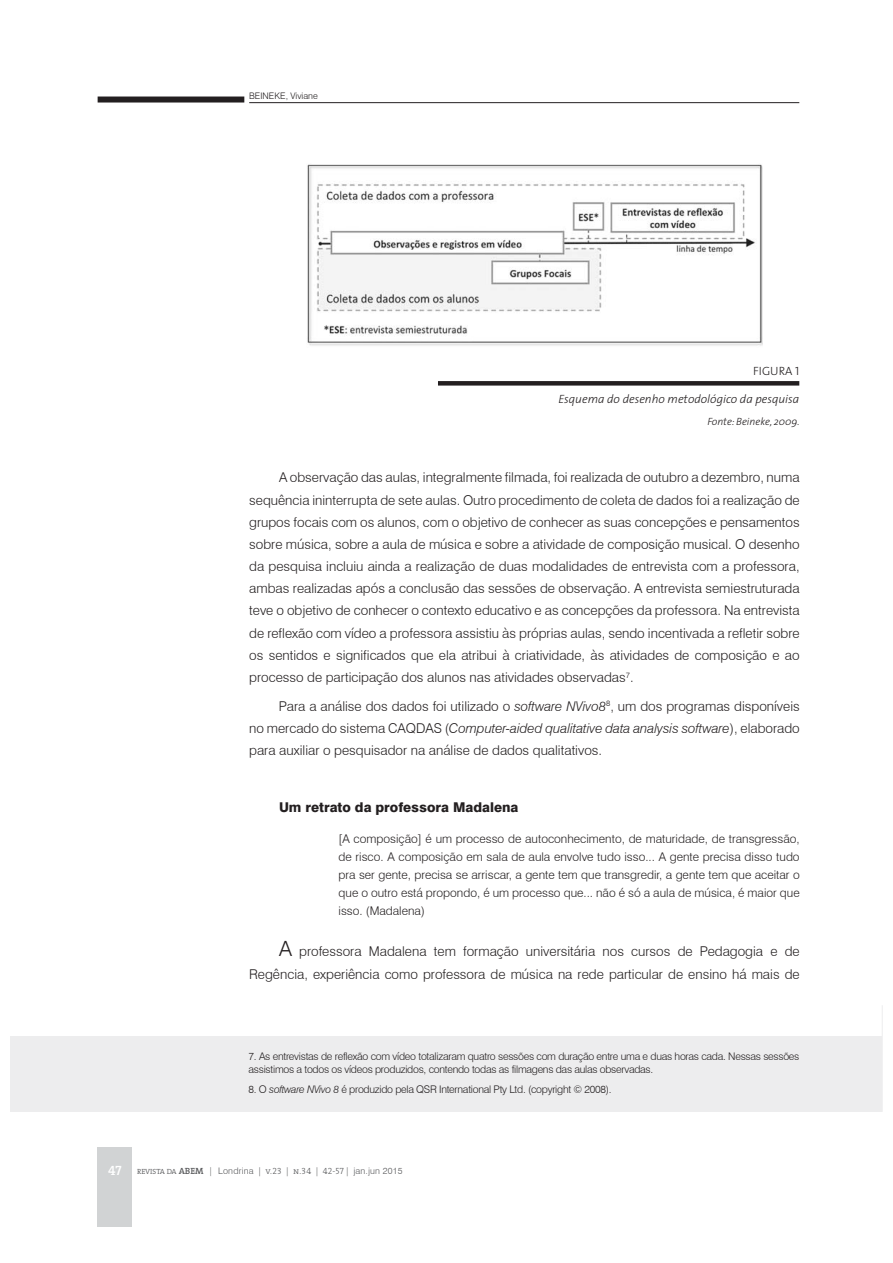
<style>
.page{position:relative;width:893px;height:1263px;background:#fff}
.page>*{position:absolute;margin:0;border:0;box-sizing:border-box;transform-origin:0 0}
.t1{font:300 13.5px/22.2px "Swiss 721 BT";color:#231f20;text-align:justify}
.t2{font:800 13.5px "Swiss 721 BT";color:#231f20}
.t3{font:300 12px/18px "Swiss 721 BT";color:#231f20;text-align:justify}
.t4{font:italic 300 12px "The Sans";color:#231f20}
.t5{font:12px "The Sans Light Caps";color:#231f20}
.t6{font:300 10.5px/13.5px "Swiss 721 BT";letter-spacing:-.025em;color:#231f20}
.t7{font:italic 300 10.5px "The Sans";color:#231f20}
.t8{font:300 9px "Swiss 721 BT";letter-spacing:.02em;color:#58595b}
.t9{font:300 9px "Swiss 721 BT";color:#231f20}
.s1{font-style:italic}
.s2{font-size:21px}
.s3{font-family:"The Serif Semi Bold Caps";font-weight:400;font-size:13.5px;color:#fff}
.s4{font-family:"The Serif";font-size:7.5px}
.s5{font-family:"The Serif";font-weight:600}
.s6{font-family:"The Serif Light Caps";font-weight:400}
</style>
<div class="page">
<hr style="left:249px;top:102px;width:550px;height:1px;background:#231f20">
<div style="left:98px;top:97px;width:146px;height:6px;background:#231f20"></div>
<div style="left:98px;top:1147px;width:34px;height:80px;background:#d1d3d4"></div>
<div style="left:438px;top:381px;width:361px;height:5px;background:#231f20"></div>
<img style="left:307px;top:164px;width:455px;height:182px">
<div style="left:10px;top:1037px;width:872px;height:75px;background:#ededee"></div>
<p class="t9" style="left:249px;top:90px;width:70px">BEINEKE, Viviane</p>
<p class="t5" style="left:753px;top:367px;width:48px">FIGURA 1</p>
<p class="t4" style="left:558px;top:394px;width:242px">Esquema do desenho metodológico da pesquisa</p>
<p class="t7" style="left:707px;top:417px;width:94px">Fonte: Beineke, 2009.</p>
<p class="t1" style="left:249px;top:466px;width:552px;text-indent:30px">A observação das aulas, integralmente filmada, foi realizada de outubro a dezembro, numa sequência ininterrupta de sete aulas. Outro procedimento de coleta de dados foi a realização de grupos focais com os alunos, com o objetivo de conhecer as suas concepções e pensamentos sobre música, sobre a aula de música e sobre a atividade de composição musical. O desenho da pesquisa incluiu ainda a realização de duas modalidades de entrevista com a professora, ambas realizadas após a conclusão das sessões de observação. A entrevista semiestruturada teve o objetivo de conhecer o contexto educativo e as concepções da professora. Na entrevista de reflexão com vídeo a professora assistiu às próprias aulas, sendo incentivada a refletir sobre os sentidos e significados que ela atribui à criatividade, às atividades de composição e ao processo de participação dos alunos nas atividades observadas<sup>7</sup>.</p>
<p class="t1" style="left:249px;top:695px;width:552px;text-indent:30px">Para a análise dos dados foi utilizado o <span class="s1">software NVivo8</span><sup>8</sup>, um dos programas disponíveis no mercado do sistema CAQDAS (<span class="s1">Computer-aided qualitative data analysis software</span>), elaborado para auxiliar o pesquisador na análise de dados qualitativos.</p>
<p class="t2" style="left:279px;top:799px;width:241px">Um retrato da professora Madalena</p>
<p class="t3" style="left:338px;top:830px;width:463px">[A composição] é um processo de autoconhecimento, de maturidade, de transgressão, de risco. A composição em sala de aula envolve tudo isso... A gente precisa disso tudo pra ser gente, precisa se arriscar, a gente tem que transgredir, a gente tem que aceitar o que o outro está propondo, é um processo que... não é só a aula de música, é maior que isso. (Madalena)</p>
<p class="t1" style="left:249px;top:940px;width:552px;text-align:right"><span class="s2">A</span> professora Madalena tem formação universitária nos cursos de Pedagogia e de<br>Regência, experiência como professora de música na rede particular de ensino há mais de</p>
<p class="t6" style="left:249px;top:1049px;width:552px">7. As entrevistas de reflexão com vídeo totalizaram quatro sessões com duração entre uma e duas horas cada. Nessas sessões assistimos a todos os vídeos produzidos, contendo todas as filmagens das aulas observadas.</p>
<p class="t6" style="left:249px;top:1083px;width:365px">8. O <span class="s1">software NVivo 8</span> é produzido pela QSR International Pty Ltd. (copyright © 2008).</p>
<p class="t8" style="left:108px;top:1166px;width:296px"><span class="s3">47</span> <span class="s4">REVISTA DA</span> <span class="s5">ABEM</span> | Londrina <span class="s6">| v.23 | n.34 | 42-57 |</span> jan.jun 2015</p>
</div>
